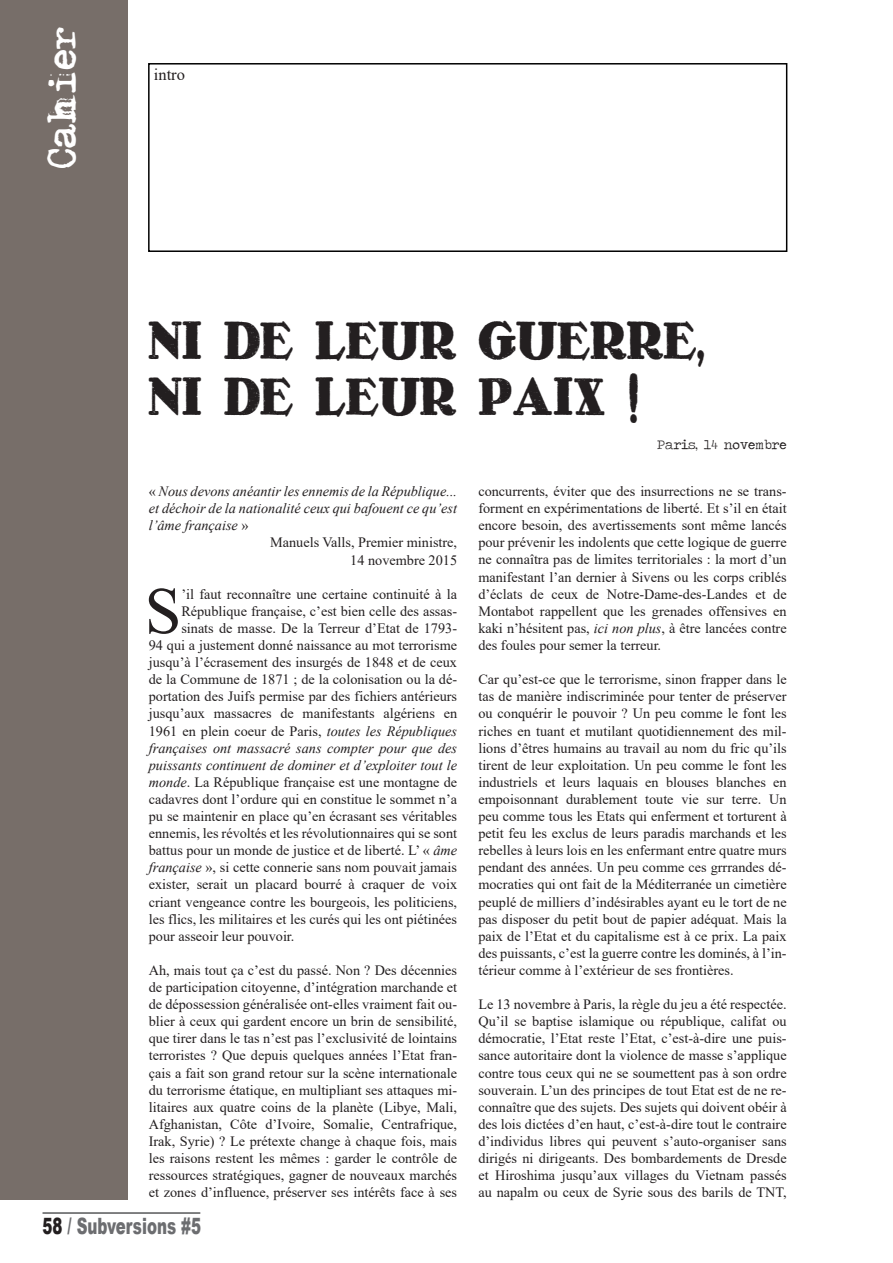
<style>
.page{position:relative;width:893px;height:1263px;background:#fff}
.page>*{position:absolute;margin:0;border:0;box-sizing:border-box;transform-origin:0 0}
.t1{font:65.85px "Times New Roman";color:#231f20}
.t2{font:54px/55.9px "Olechblack";color:#231f20;scale:.67 1}
.t3{font:36px "Adler";color:#fff}
.t4{font:900 22.5px "Arial";color:#6c6d70;scale:.67 1}
.t5{font:16.5px "Times New Roman";color:#231f20}
.t6{font:14.25px/17.1px "Times New Roman";color:#231f20;text-align:justify}
.t7{font:italic 14.25px "Times New Roman";color:#231f20}
.t8{font:13.5px "Traveling Typewriter 2";color:#231f20}
.s1{font-style:normal}
.s2{font-style:italic}
.s3{color:#231f20}
</style>
<div class="page">
<hr style="left:43px;top:1212px;width:157px;height:2px;background:#57585a">
<div style="left:0;top:0;width:128px;height:1199px;background:#776e69"></div>
<div style="left:148px;top:63px;width:639px;height:189px;border:2px solid #000"></div>
<h3 class="t3" style="left:47px;top:168px;width:143px;rotate:-90deg">Cahier</h3>
<p class="t5" style="left:154px;top:63px;width:33px">intro</p>
<h2 class="t2" style="left:149px;top:316px;width:832px">NI DE LEUR GUERRE,<br>NI DE LEUR PAIX !</h2>
<p class="t8" style="left:657px;top:436px;width:131px">Paris, 14 novembre</p>
<p class="t7" style="left:149px;top:481px;width:310px"><span class="s1">«</span> Nous devons anéantir les ennemis de la République...</p>
<p class="t7" style="left:149px;top:499px;width:310px">et déchoir de la nationalité ceux qui bafouent ce qu’est</p>
<p class="t7" style="left:149px;top:516px;width:101px">l’âme française <span class="s1">»</span></p>
<p class="t6" style="left:270px;top:534px;width:188px">Manuels Valls, Premier ministre,</p>
<p class="t6" style="left:350px;top:551px;width:108px">14 novembre 2015</p>
<h1 class="t1" style="left:145px;top:564px;width:38px">S</h1>
<p class="t6" style="left:181px;top:585px;width:277px">’il faut reconnaître une certaine continuité à la</p>
<p class="t6" style="left:181px;top:602px;width:277px">République française, c’est bien celle des assas-</p>
<p class="t6" style="left:181px;top:619px;width:277px">sinats de masse. De la Terreur d’Etat de 1793-</p>
<p class="t6" style="left:149px;top:636px;width:310px">94 qui a justement donné naissance au mot terrorisme</p>
<p class="t6" style="left:149px;top:653px;width:310px">jusqu’à l’écrasement des insurgés de 1848 et de ceux</p>
<p class="t6" style="left:149px;top:670px;width:310px">de la Commune de 1871 ; de la colonisation ou la dé-</p>
<p class="t6" style="left:149px;top:687px;width:310px">portation des Juifs permise par des fichiers antérieurs</p>
<p class="t6" style="left:149px;top:705px;width:310px">jusqu’aux massacres de manifestants algériens en</p>
<p class="t6" style="left:149px;top:722px;width:310px">1961 en plein coeur de Paris, <span class="s2">toutes les Républiques</span></p>
<p class="t7" style="left:149px;top:738px;width:310px">françaises ont massacré sans compter pour que des</p>
<p class="t7" style="left:149px;top:755px;width:310px">puissants continuent de dominer et d’exploiter tout le</p>
<p class="t6" style="left:149px;top:773px;width:310px"><span class="s2">monde</span>. La République française est une montagne de</p>
<p class="t6" style="left:149px;top:790px;width:310px">cadavres dont l’ordure qui en constitue le sommet n’a</p>
<p class="t6" style="left:149px;top:807px;width:310px">pu se maintenir en place qu’en écrasant ses véritables</p>
<p class="t6" style="left:149px;top:824px;width:310px">ennemis, les révoltés et les révolutionnaires qui se sont</p>
<p class="t6" style="left:149px;top:841px;width:310px">battus pour un monde de justice et de liberté. L’ « <span class="s2">âme</span></p>
<p class="t6" style="left:149px;top:858px;width:310px"><span class="s2">française</span> », si cette connerie sans nom pouvait jamais</p>
<p class="t6" style="left:149px;top:876px;width:310px">exister, serait un placard bourré à craquer de voix</p>
<p class="t6" style="left:149px;top:893px;width:310px">criant vengeance contre les bourgeois, les politiciens,</p>
<p class="t6" style="left:149px;top:910px;width:310px">les flics, les militaires et les curés qui les ont piétinées</p>
<p class="t6" style="left:149px;top:927px;width:147px">pour asseoir leur pouvoir.</p>
<p class="t6" style="left:149px;top:961px;width:310px">Ah, mais tout ça c’est du passé. Non ? Des décennies de participation citoyenne, d’intégration marchande et de dépossession généralisée ont-elles vraiment fait ou&shy;blier à ceux qui gardent encore un brin de sensibilité, que tirer dans le tas n’est pas l’exclusivité de lointains terroristes ? Que depuis quelques années l’Etat fran&shy;çais a fait son grand retour sur la scène internationale du terrorisme étatique, en multipliant ses attaques mi&shy;litaires aux quatre coins de la planète (Libye, Mali, Afghanistan, Côte d’Ivoire, Somalie, Centrafrique, Irak, Syrie) ? Le prétexte change à chaque fois, mais les raisons restent les mêmes : garder le contrôle de ressources stratégiques, gagner de nouveaux marchés et zones d’influence, préserver ses intérêts face à ses</p>
<p class="t6" style="left:478px;top:482px;width:310px">concurrents, éviter que des insurrections ne se trans&shy;forment en expérimentations de liberté. Et s’il en était encore besoin, des avertissements sont même lancés pour prévenir les indolents que cette logique de guerre ne connaîtra pas de limites territoriales : la mort d’un manifestant l’an dernier à Sivens ou les corps criblés d’éclats de ceux de Notre-Dame-des-Landes et de Montabot rappellent que les grenades offensives en kaki n’hésitent pas, <span class="s2">ici non plus</span>, à être lancées contre des foules pour semer la terreur.</p>
<p class="t6" style="left:478px;top:670px;width:310px">Car qu’est-ce que le terrorisme, sinon frapper dans le tas de manière indiscriminée pour tenter de préserver ou conquérir le pouvoir ? Un peu comme le font les riches en tuant et mutilant quotidiennement des mil&shy;lions d’êtres humains au travail au nom du fric qu’ils tirent de leur exploitation. Un peu comme le font les industriels et leurs laquais en blouses blanches en empoisonnant durablement toute vie sur terre. Un peu comme tous les Etats qui enferment et torturent à petit feu les exclus de leurs paradis marchands et les rebelles à leurs lois en les enfermant entre quatre murs pendant des années. Un peu comme ces grrrandes dé&shy;mocraties qui ont fait de la Méditerranée un cimetière peuplé de milliers d’indésirables ayant eu le tort de ne pas disposer du petit bout de papier adéquat. Mais la paix de l’Etat et du capitalisme est à ce prix. La paix des puissants, c’est la guerre contre les dominés, à l’in&shy;térieur comme à l’extérieur de ses frontières.</p>
<p class="t6" style="left:478px;top:995px;width:310px">Le 13 novembre à Paris, la règle du jeu a été respectée.<br>Qu’il se baptise islamique ou république, califat ou démocratie, l’Etat reste l’Etat, c’est-à-dire une puis&shy;sance autoritaire dont la violence de masse s’applique contre tous ceux qui ne se soumettent pas à son ordre souverain. L’un des principes de tout Etat est de ne re&shy;connaître que des sujets. Des sujets qui doivent obéir à des lois dictées d’en haut, c’est-à-dire tout le contraire d’individus libres qui peuvent s’auto-organiser sans dirigés ni dirigeants. Des bombardements de Dresde et Hiroshima jusqu’aux villages du Vietnam passés au napalm ou ceux de Syrie sous des barils de TNT,</p>
<h3 class="t4" style="left:43px;top:1210px;width:238px"><span class="s3">58</span> / Subversions #5</h3>
</div>
